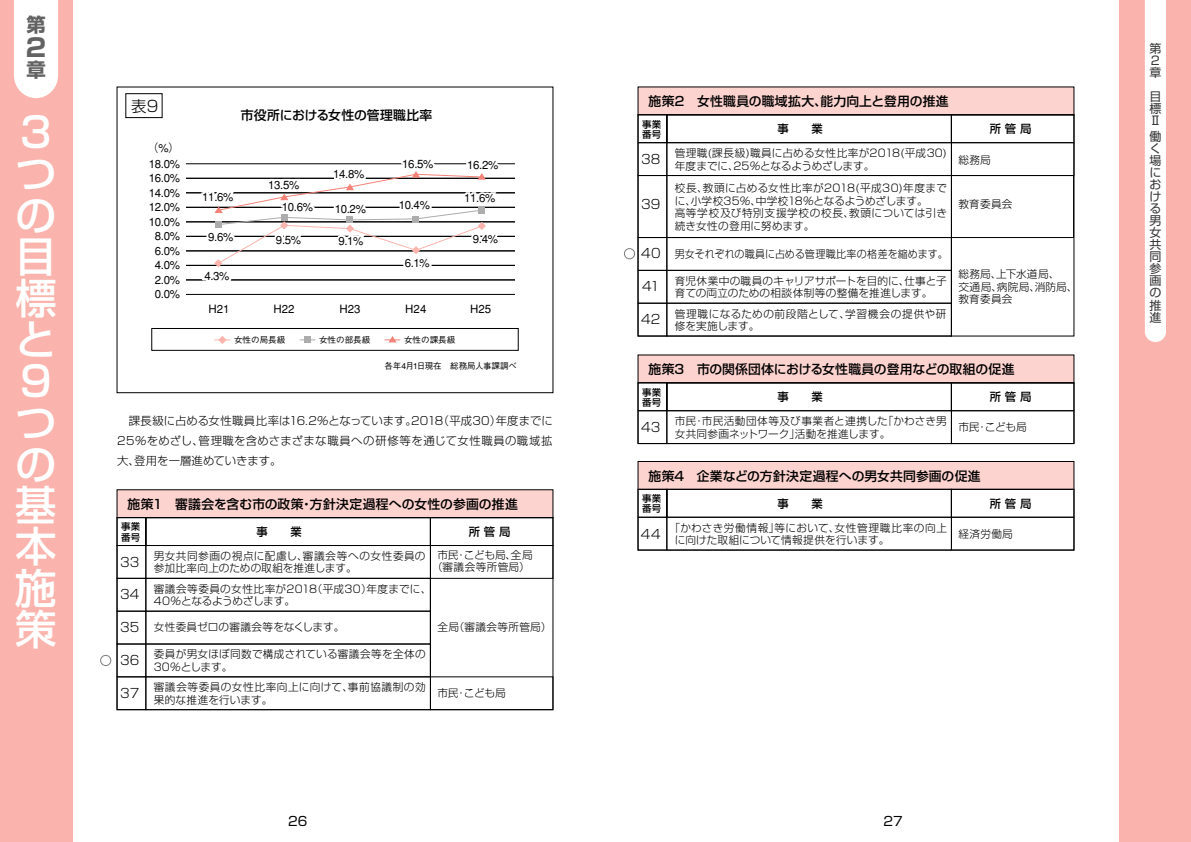
<style>
.page{position:relative;width:1191px;height:842px;background:#fff}
.page>*{position:absolute;margin:0;border:0;box-sizing:border-box;transform-origin:0 0}
.t1{font:500 41.4px/41.4px "Shin Go";color:#fff}
.t2{font:700 25px "Shin Go";color:#636363}
.t3{font:700 19.3px "Shin Go";color:#636363}
.t4{font:300 15.4px "Shin Go";color:#000}
.t5{font:500 12.8px "Shin Go";letter-spacing:.01em;color:#000}
.t6{font:300 12.8px "Shin Go";letter-spacing:.005em;color:#000}
.t7{font:12.8px "Shin Go";color:#000}
.t8{font:12px/12px "Shin Go";color:#363636}
.t9{font:500 11.5px "Gothic BBB";letter-spacing:-.03em;color:#000}
.t10{font:300 11.3px/19.8px "Shin Go";letter-spacing:.03em;color:#000;text-align:justify}
.t11{font:500 11.3px "Shin Go";color:#000}
.t12{font:300 10.6px/12.4px "Shin Go";letter-spacing:.025em;color:#000}
.t13{font:300 10.6px/12.4px "Shin Go";letter-spacing:.045em;color:#000}
.t14{font:300 10.6px "Shin Go";letter-spacing:.025em;color:#000;scale:.94 1}
.t15{font:500 9.4px/10.3px "Shin Go";letter-spacing:.035em;color:#000}
.t16{font:500 8.6px "Gothic BBB";color:#000}
.t17{font:500 8.5px "Gothic BBB";letter-spacing:-.03em;color:#000}
.s1{font-size:12.8px}
</style>
<div class="page">
<div style="left:0;top:0;width:72px;height:842px;background:#fbb4ad"></div>
<div style="left:1119px;top:0;width:72px;height:842px;background:#fbb4ad"></div>
<div style="left:14px;top:0;width:44px;height:98px;background:#fff"></div>
<div style="left:1145px;top:0;width:21px;height:342px;background:#fff"></div>
<div style="left:117px;top:490px;width:436px;height:28px;background:#fdd3cf"></div>
<div style="left:117px;top:545px;width:436px;height:34px;border:1px solid #000"></div>
<div style="left:117px;top:578px;width:314px;height:33px;border:1px solid #000"></div>
<div style="left:117px;top:611px;width:314px;height:33px;border:1px solid #000"></div>
<div style="left:117px;top:644px;width:314px;height:33px;border:1px solid #000"></div>
<div style="left:117px;top:676px;width:436px;height:34px;border:1px solid #000"></div>
<div style="left:117px;top:517px;width:29px;height:193px;border:1px solid #000"></div>
<div style="left:146px;top:517px;width:285px;height:193px;border:1px solid #000"></div>
<div style="left:430px;top:517px;width:123px;height:193px;border:1px solid #000"></div>
<div style="left:638px;top:87px;width:436px;height:28px;background:#fdd3cf"></div>
<div style="left:638px;top:87px;width:436px;height:28px;border:1px solid #000"></div>
<div style="left:638px;top:142px;width:436px;height:34px;border:1px solid #000"></div>
<div style="left:638px;top:175px;width:435px;height:63px;border:1px solid #000"></div>
<div style="left:638px;top:237px;width:313px;height:34px;border:1px solid #000"></div>
<div style="left:638px;top:270px;width:313px;height:33px;border:1px solid #000"></div>
<div style="left:638px;top:303px;width:313px;height:33px;border:1px solid #000"></div>
<div style="left:638px;top:115px;width:29px;height:221px;border:1px solid #000"></div>
<div style="left:951px;top:115px;width:123px;height:221px;border:1px solid #000"></div>
<div style="left:638px;top:355px;width:436px;height:28px;background:#fdd3cf"></div>
<div style="left:638px;top:355px;width:436px;height:28px;border:1px solid #000"></div>
<div style="left:638px;top:410px;width:436px;height:34px;border:1px solid #000"></div>
<div style="left:638px;top:383px;width:29px;height:61px;border:1px solid #000"></div>
<div style="left:666px;top:383px;width:285px;height:61px;border:1px solid #000"></div>
<div style="left:951px;top:383px;width:123px;height:61px;border:1px solid #000"></div>
<div style="left:638px;top:461px;width:436px;height:28px;background:#fdd3cf"></div>
<div style="left:638px;top:461px;width:436px;height:29px;border:1px solid #000"></div>
<div style="left:638px;top:517px;width:436px;height:33px;border:1px solid #000"></div>
<div style="left:638px;top:489px;width:29px;height:61px;border:1px solid #000"></div>
<div style="left:666px;top:489px;width:285px;height:61px;border:1px solid #000"></div>
<div style="left:951px;top:489px;width:123px;height:61px;border:1px solid #000"></div>
<div style="left:100px;top:655px;width:11px;height:11px;border:1px solid #7d7d7d;border-radius:50%"></div>
<div style="left:624px;top:248px;width:11px;height:11px;border:1px solid #7d7d7d;border-radius:50%"></div>
<div style="left:125px;top:93px;width:37px;height:25px;border:1px solid #000"></div>
<svg style="left:197px;top:163px;width:306px;height:181px"></svg>
<h3 class="t3" style="left:26px;top:12px;width:20px">第</h3>
<h2 class="t2" style="left:26px;top:30px;width:21px">2</h2>
<h3 class="t3" style="left:26px;top:56px;width:20px">章</h3>
<h1 class="t1" style="left:15px;top:110px;width:42px">3つの目標と<br>9つの基本施策</h1>
<h3 class="t4" style="left:131px;top:96px;width:29px">表9</h3>
<p class="t9" style="left:147px;top:141px;width:34px">（%）</p>
<p class="t9" style="left:149px;top:157px;width:33px">18.0%</p>
<p class="t9" style="left:149px;top:171px;width:33px">16.0%</p>
<p class="t9" style="left:149px;top:186px;width:33px">14.0%</p>
<p class="t9" style="left:149px;top:200px;width:33px">12.0%</p>
<p class="t9" style="left:149px;top:215px;width:33px">10.0%</p>
<p class="t9" style="left:155px;top:229px;width:27px">8.0%</p>
<p class="t9" style="left:155px;top:244px;width:27px">6.0%</p>
<p class="t9" style="left:155px;top:258px;width:27px">4.0%</p>
<p class="t9" style="left:155px;top:273px;width:27px">2.0%</p>
<p class="t9" style="left:155px;top:287px;width:27px">0.0%</p>
<p class="t5" style="left:241px;top:107px;width:193px">市役所における女性の管理職比率</p>
<p class="t9" style="left:202px;top:190px;width:33px">11.6%</p>
<p class="t9" style="left:208px;top:230px;width:27px">9.6%</p>
<p class="t9" style="left:204px;top:269px;width:27px">4.3%</p>
<p class="t9" style="left:268px;top:178px;width:33px">13.5%</p>
<p class="t9" style="left:333px;top:167px;width:33px">14.8%</p>
<p class="t9" style="left:402px;top:157px;width:33px">16.5%</p>
<p class="t9" style="left:467px;top:158px;width:33px">16.2%</p>
<p class="t9" style="left:282px;top:200px;width:33px">10.6%</p>
<p class="t9" style="left:335px;top:202px;width:33px">10.2%</p>
<p class="t9" style="left:399px;top:198px;width:33px">10.4%</p>
<p class="t9" style="left:276px;top:233px;width:27px">9.5%</p>
<p class="t9" style="left:338px;top:234px;width:27px">9.1%</p>
<p class="t9" style="left:405px;top:256px;width:27px">6.1%</p>
<p class="t9" style="left:464px;top:192px;width:33px">11.6%</p>
<p class="t9" style="left:473px;top:232px;width:27px">9.4%</p>
<p class="t9" style="left:208px;top:302px;width:23px">H21</p>
<p class="t9" style="left:273px;top:302px;width:23px">H22</p>
<p class="t9" style="left:339px;top:302px;width:23px">H23</p>
<p class="t9" style="left:405px;top:302px;width:23px">H24</p>
<p class="t9" style="left:470px;top:302px;width:23px">H25</p>
<p class="t16" style="left:234px;top:334px;width:53px">女性の局長級</p>
<p class="t16" style="left:319px;top:334px;width:53px">女性の部長級</p>
<p class="t16" style="left:404px;top:334px;width:53px">女性の課長級</p>
<p class="t17" style="left:384px;top:361px;width:134px">各年4月1日現在　総務局人事課調べ</p>
<p class="t10" style="left:117px;top:410px;width:437px">　課長級に占める女性職員比率は16.2％となっています。2018（平成30）年度までに25％をめざし、管理職を含めさまざまな職員への研修等を通じて女性職員の職域拡大、登用を一層進めていきます。</p>
<p class="t5" style="left:127px;top:496px;width:392px">施策1　審議会を含む市の政策・方針決定過程への女性の参画の推進</p>
<p class="t11" style="left:256px;top:524px;width:47px">事　　業</p>
<p class="t15" style="left:121px;top:521px;width:21px">事業番号</p>
<p class="t11" style="left:469px;top:524px;width:43px">所 管 局</p>
<p class="t12" style="left:154px;top:549px;width:273px">男女共同参画の視点に配慮し、審議会等への女性委員の参加比率向上のための取組を推進します。</p>
<p class="t12" style="left:154px;top:582px;width:279px">審議会等委員の女性比率が2018（平成30）年度までに、<br>40％となるようめざします。</p>
<p class="t12" style="left:432px;top:548px;width:102px;text-align:center">市民・こども局、全局（審議会等所管局）</p>
<p class="t6" style="left:120px;top:554px;width:21px">33</p>
<p class="t6" style="left:120px;top:586px;width:21px">34</p>
<p class="t12" style="left:120px;top:621px;width:226px"><span class="s1">35</span> 女性委員ゼロの審議会等をなくします。</p>
<p class="t12" style="left:437px;top:620px;width:116px">全局（審議会等所管局）</p>
<p class="t12" style="left:154px;top:648px;width:274px">委員が男女ほぼ同数で構成されている審議会等を全体の<br>30％とします。</p>
<p class="t6" style="left:120px;top:652px;width:21px">36</p>
<p class="t6" style="left:120px;top:684px;width:21px">37</p>
<p class="t13" style="left:154px;top:681px;width:273px">審議会等委員の女性比率向上に向けて、事前協議制の効果的な推進を行います。</p>
<p class="t12" style="left:437px;top:686px;width:70px">市民・こども局</p>
<p class="t5" style="left:648px;top:93px;width:302px">施策2　女性職員の職域拡大、能力向上と登用の推進</p>
<p class="t11" style="left:777px;top:122px;width:47px">事　　業</p>
<p class="t15" style="left:642px;top:118px;width:21px">事業番号</p>
<p class="t11" style="left:989px;top:122px;width:43px">所 管 局</p>
<p class="t12" style="left:674px;top:146px;width:274px">管理職(課長級)職員に占める女性比率が2018(平成30)年度までに、25％となるようめざします。</p>
<p class="t12" style="left:674px;top:182px;width:274px">校長、教頭に占める女性比率が2018(平成30)年度までに、小学校35％、中学校18％となるようめざします。<br>高等学校及び特別支援学校の校長、教頭については引き続き女性の登用に努めます。</p>
<p class="t6" style="left:641px;top:151px;width:21px">38</p>
<p class="t6" style="left:641px;top:196px;width:21px">39</p>
<p class="t12" style="left:958px;top:153px;width:34px">総務局</p>
<p class="t12" style="left:958px;top:197px;width:56px">教育委員会</p>
<p class="t14" style="left:641px;top:247px;width:328px"><span class="s1">40</span> 男女それぞれの職員に占める管理職比率の格差を縮めます。</p>
<p class="t12" style="left:674px;top:274px;width:274px">育児休業中の職員のキャリアサポートを目的に、仕事と子育ての両立のための相談体制等の整備を推進します。</p>
<p class="t6" style="left:642px;top:278px;width:19px">41</p>
<p class="t12" style="left:958px;top:267px;width:121px">総務局、上下水道局、<br>交通局、病院局、消防局、教育委員会</p>
<p class="t13" style="left:674px;top:307px;width:273px">管理職になるための前段階として、学習機会の提供や研修を実施します。</p>
<p class="t5" style="left:648px;top:361px;width:367px">施策3　市の関係団体における女性職員の登用などの取組の促進</p>
<p class="t11" style="left:777px;top:390px;width:47px">事　　業</p>
<p class="t6" style="left:641px;top:311px;width:21px">42</p>
<p class="t15" style="left:642px;top:386px;width:21px">事業番号</p>
<p class="t11" style="left:989px;top:390px;width:43px">所 管 局</p>
<p class="t12" style="left:674px;top:414px;width:274px">市民・市民活動団体等及び事業者と連携した「かわさき男女共同参画ネットワーク」活動を推進します。</p>
<p class="t12" style="left:958px;top:421px;width:70px">市民・こども局</p>
<p class="t6" style="left:641px;top:419px;width:21px">43</p>
<p class="t5" style="left:648px;top:467px;width:334px">施策4　企業などの方針決定過程への男女共同参画の促進</p>
<p class="t11" style="left:777px;top:496px;width:47px">事　　業</p>
<p class="t15" style="left:642px;top:493px;width:21px">事業番号</p>
<p class="t11" style="left:989px;top:496px;width:43px">所 管 局</p>
<p class="t12" style="left:674px;top:521px;width:274px;text-indent:-5px">「かわさき労働情報」等において、女性管理職比率の向上に向けた取組について情報提供を行います。</p>
<p class="t6" style="left:641px;top:525px;width:21px">44</p>
<p class="t12" style="left:958px;top:527px;width:56px">経済労働局</p>
<p class="t7" style="left:288px;top:813px;width:21px">26</p>
<p class="t7" style="left:883px;top:813px;width:21px">27</p>
<p class="t8" style="left:1149px;top:42px;width:13px">第<br>2章</p>
<p class="t8" style="left:1149px;top:90px;width:13px;text-align:justify">目標Ⅱ</p>
<p class="t8" style="left:1149px;top:130px;width:13px">働く場における男女共同参画の推進</p>
</div>
